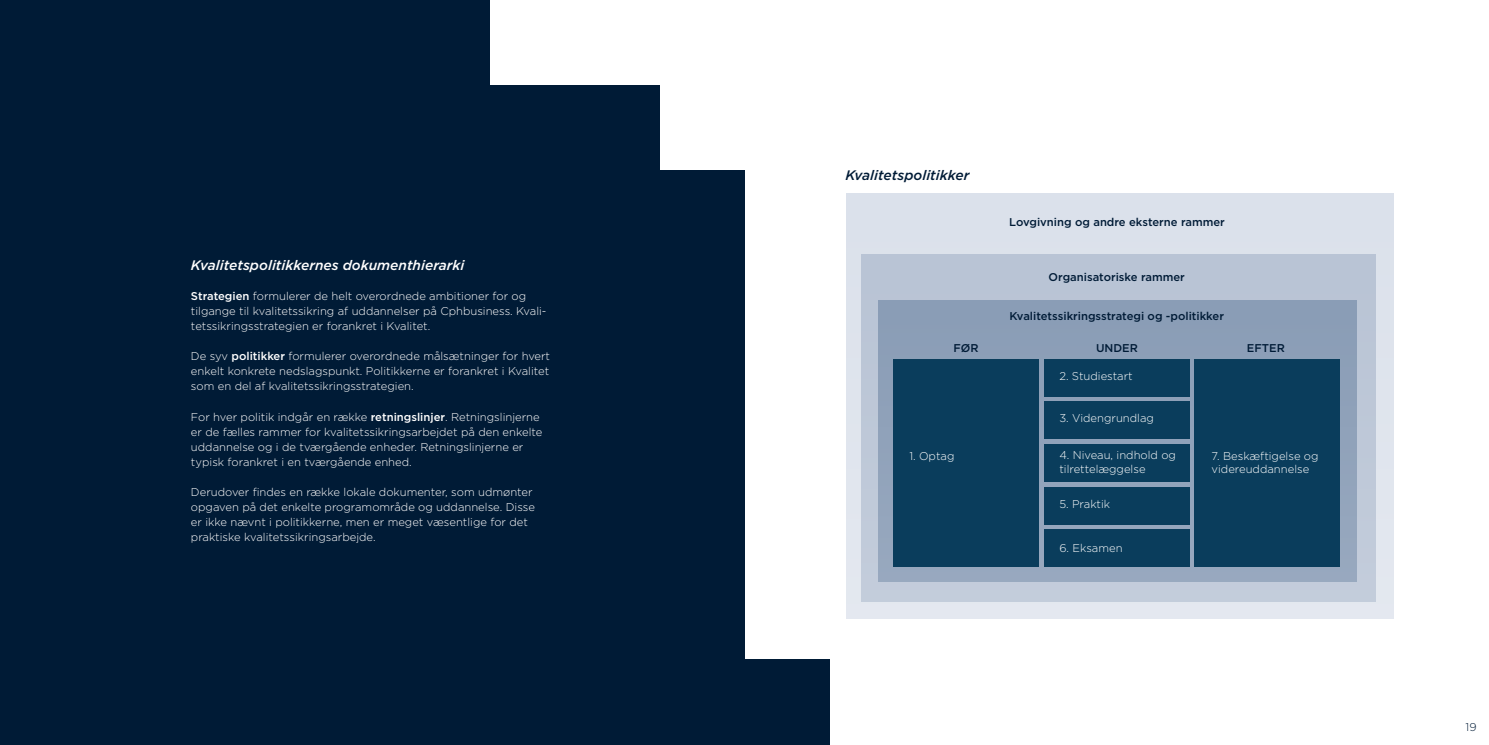
<style>
.page{position:relative;width:1489px;height:745px;background:#fff}
.page>*{position:absolute;margin:0;border:0;box-sizing:border-box;transform-origin:0 0}
.t1{font:italic 500 13.75px "Gotham";color:#fff}
.t2{font:italic 500 13.75px "Gotham";color:#001b36}
.t3{font:300 11.25px/15px "Gotham";color:#fff}
.t4{font:500 11.25px "Gotham";color:#001b36}
.t5{font:300 11.25px "Gotham";color:#001b36}
.s1{font-weight:500}
</style>
<div class="page">
<div style="left:0;top:170px;width:744px;height:574px;background:#001b36"></div>
<div style="left:0;top:0;width:489px;height:85px;background:#001b36"></div>
<div style="left:0;top:85px;width:659px;height:85px;background:#001b36"></div>
<div style="left:846px;top:192px;width:547px;height:426px;background:#dbe1eb"></div>
<div style="left:861px;top:254px;width:514px;height:347px;background:#b9c4d5"></div>
<div style="left:744px;top:659px;width:85px;height:85px;background:#001b36"></div>
<div style="left:878px;top:300px;width:478px;height:281px;background:#8a9db6"></div>
<div style="left:893px;top:359px;width:145px;height:207px;background:#0a3d5c"></div>
<div style="left:1194px;top:359px;width:145px;height:207px;background:#0a3d5c"></div>
<div style="left:1044px;top:359px;width:145px;height:37px;background:#0a3d5c"></div>
<div style="left:1044px;top:401px;width:145px;height:38px;background:#0a3d5c"></div>
<div style="left:1044px;top:444px;width:145px;height:37px;background:#0a3d5c"></div>
<div style="left:1044px;top:486px;width:145px;height:38px;background:#0a3d5c"></div>
<div style="left:1044px;top:529px;width:145px;height:37px;background:#0a3d5c"></div>
<p class="t1" style="left:191px;top:256px;width:275px">Kvalitetspolitikkernes dokumenthierarki</p>
<p class="t3" style="left:191px;top:288px;width:357px"><span class="s1">Strategien</span> formulerer de helt overordnede ambitioner for og tilgange til kvalitetssikring af uddannelser på Cphbusiness. Kvali&shy;tetssikringsstrategien er forankret i Kvalitet.</p>
<p class="t3" style="left:191px;top:348px;width:360px;text-align:justify">De syv <span class="s1">politikker</span> formulerer overordnede målsætninger for hvert enkelt konkrete nedslagspunkt. Politikkerne er forankret i Kvalitet som en del af kvalitetssikringsstrategien.</p>
<p class="t3" style="left:191px;top:408px;width:353px">For hver politik indgår en række <span class="s1">retningslinjer</span>. Retningslinjerne er de fælles rammer for kvalitetssikringsarbejdet på den enkelte uddannelse og i de tværgående enheder. Retningslinjerne er typisk forankret i en tværgående enhed.</p>
<p class="t3" style="left:191px;top:483px;width:345px">Derudover findes en række lokale dokumenter, som udmønter opgaven på det enkelte programområde og uddannelse. Disse er ikke nævnt i politikkerne, men er meget væsentlige for det praktiske kvalitetssikringsarbejde.</p>
<p class="t2" style="left:845px;top:166px;width:125px">Kvalitetspolitikker</p>
<p class="t4" style="left:953px;top:340px;width:27px">FØR</p>
<p class="t3" style="left:909px;top:448px;width:47px">1. Optag</p>
<p class="t4" style="left:1009px;top:215px;width:217px">Lovgivning og andre eksterne rammer</p>
<p class="t4" style="left:1048px;top:270px;width:138px">Organisatoriske rammer</p>
<p class="t4" style="left:1009px;top:309px;width:216px">Kvalitetssikringsstrategi og -politikker</p>
<p class="t4" style="left:1095px;top:340px;width:43px">UNDER</p>
<p class="t4" style="left:1246px;top:340px;width:39px">EFTER</p>
<p class="t3" style="left:1059px;top:368px;width:75px">2. Studiestart</p>
<p class="t3" style="left:1059px;top:410px;width:96px">3. Videngrundlag</p>
<p class="t3" style="left:1059px;top:448px;width:118px;line-height:13.5px">4. Niveau, indhold og tilrettelæggelse</p>
<p class="t3" style="left:1059px;top:495px;width:52px">5. Praktik</p>
<p class="t3" style="left:1059px;top:539px;width:65px">6. Eksamen</p>
<p class="t3" style="left:1211px;top:448px;width:108px;line-height:13.5px">7. Beskæftigelse og videreuddannelse</p>
<p class="t5" style="left:1465px;top:719px;width:12px">19</p>
</div>
